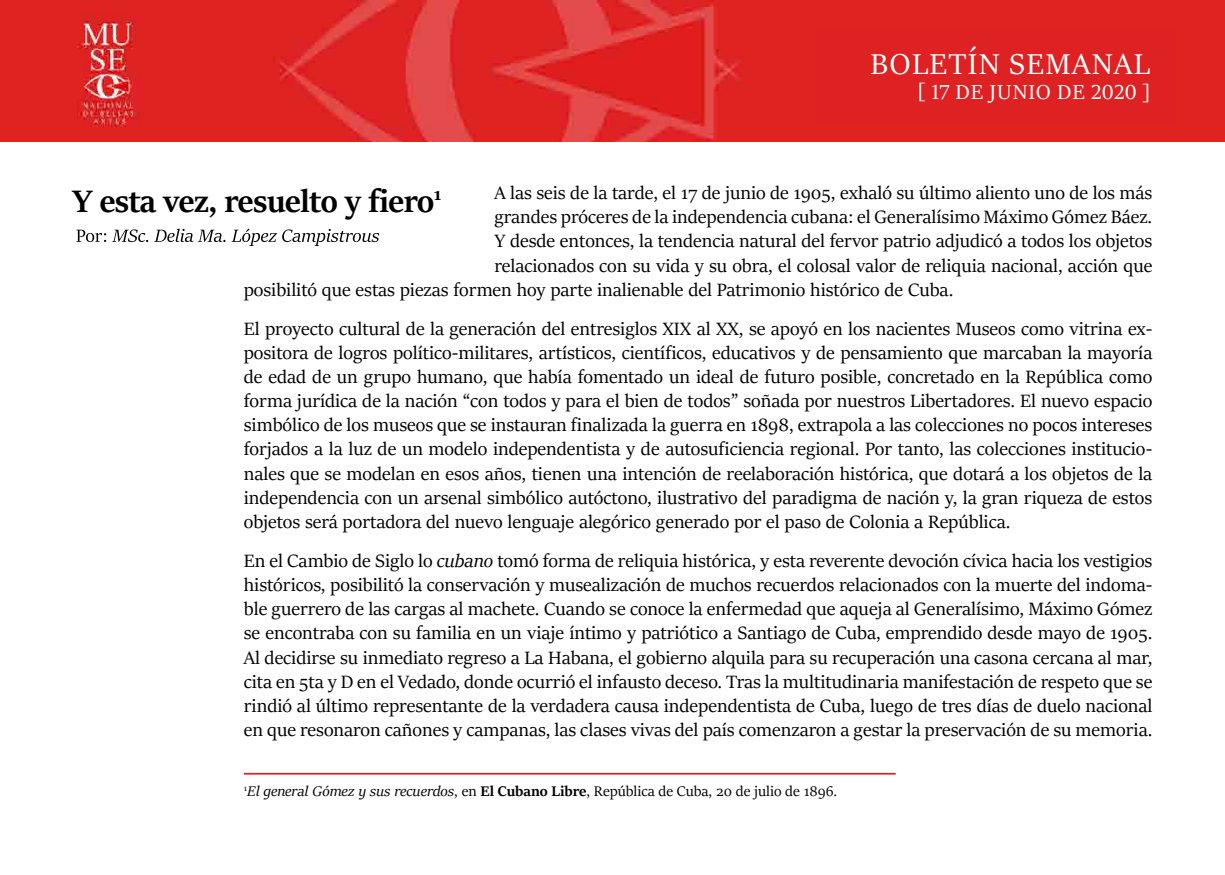
<style>
.page{position:relative;width:1225px;height:875px;background:#fff}
.page>*{position:absolute;margin:0;border:0;box-sizing:border-box;transform-origin:0 0}
.t1{font:700 35px "Sitka Banner";letter-spacing:-.01em;color:#000}
.t2{font:32.38px "Sitka Display";letter-spacing:.045em;color:#fff}
.t3{font:22.75px "Sitka Display";letter-spacing:.045em;color:#fff}
.t4{font:20.12px/24.2px "Sitka Display";color:#000;text-align:justify}
.t5{font:15.75px "Sitka Display";color:#000}
.s1{font-style:italic}
.s2{font-weight:700}
</style>
<div class="page">
<img style="left:0;top:0;width:1225px;height:142px">
<div style="left:817px;top:28px;width:359px;height:96px;background:#de2223"></div>
<hr style="left:244px;top:773px;width:652px;height:2px;background:#de2223">
<svg style="left:76px;top:229px;width:303px;height:17px"></svg>
<h2 class="t2" style="left:871px;top:42px;width:281px">BOLETÍN SEMANAL</h2>
<p class="t3" style="left:917px;top:76px;width:235px">[ 17 DE JUNIO DE 2020 ]</p>
<p class="t4" style="left:494px;top:180px;width:659px">A las seis de la tarde, el 17 de junio de 1905, exhaló su último aliento uno de los más</p>
<p class="t4" style="left:494px;top:204px;width:659px">grandes próceres de la independencia cubana: el Generalísimo Máximo Gómez Báez.</p>
<p class="t4" style="left:494px;top:228px;width:659px">Y desde entonces, la tendencia natural del fervor patrio adjudicó a todos los objetos</p>
<p class="t4" style="left:494px;top:252px;width:659px">relacionados con su vida y su obra, el colosal valor de reliquia nacional, acción que</p>
<p class="t4" style="left:244px;top:276px;width:711px">posibilitó que estas piezas formen hoy parte inalienable del Patrimonio histórico de Cuba.</p>
<p class="t4" style="left:244px;top:315px;width:910px">El proyecto cultural de la generación del entresiglos XIX al XX, se apoyó en los nacientes Museos como vitrina ex&shy;positora de logros político-militares, artísticos, científicos, educativos y de pensamiento que marcaban la mayoría de edad de un grupo humano, que había fomentado un ideal de futuro posible, concretado en la República como forma jurídica de la nación “con todos y para el bien de todos” soñada por nuestros Libertadores. El nuevo espacio simbólico de los museos que se instauran finalizada la guerra en 1898, extrapola a las colecciones no pocos intereses forjados a la luz de un modelo independentista y de autosuficiencia regional. Por tanto, las colecciones institucio&shy;nales que se modelan en esos años, tienen una intención de reelaboración histórica, que dotará a los objetos de la independencia con un arsenal simbólico autóctono, ilustrativo del paradigma de nación y, la gran riqueza de estos objetos será portadora del nuevo lenguaje alegórico generado por el paso de Colonia a República.</p>
<p class="t4" style="left:244px;top:548px;width:910px">En el Cambio de Siglo lo <span class="s1">cubano</span> tomó forma de reliquia histórica, y esta reverente devoción cívica hacia los vestigios históricos, posibilitó la conservación y musealización de muchos recuerdos relacionados con la muerte del indoma&shy;ble guerrero de las cargas al machete. Cuando se conoce la enfermedad que aqueja al Generalísimo, Máximo Gómez se encontraba con su familia en un viaje íntimo y patriótico a Santiago de Cuba, emprendido desde mayo de 1905.<br>Al decidirse su inmediato regreso a La Habana, el gobierno alquila para su recuperación una casona cercana al mar, cita en 5ta y D en el Vedado, donde ocurrió el infausto deceso. Tras la multitudinaria manifestación de respeto que se rindió al último representante de la verdadera causa independentista de Cuba, luego de tres días de duelo nacional en que resonaron cañones y campanas, las clases vivas del país comenzaron a gestar la preservación de su memoria.</p>
<h1 class="t1" style="left:73px;top:176px;width:370px">Y esta vez, resuelto y fiero<sup>1</sup></h1>
<p class="t5" style="left:244px;top:780px;width:595px"><sup>1</sup><span class="s1">El general Gómez y sus recuerdos</span>, en <span class="s2">El Cubano Libre</span>, República de Cuba, 20 de julio de 1896.</p>
</div>
